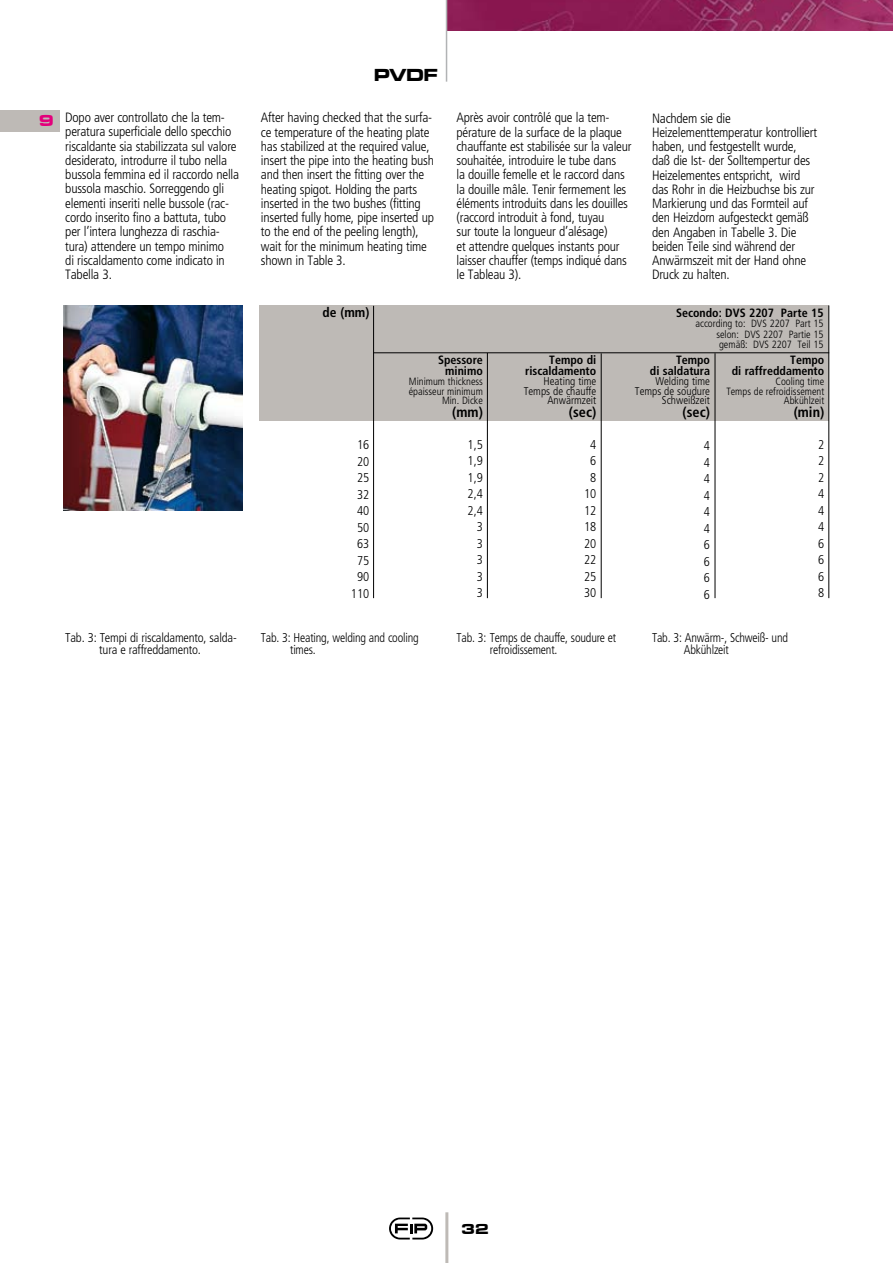
<style>
.page{position:relative;width:893px;height:1263px;background:#fff}
.page>*{position:absolute;margin:0;border:0;box-sizing:border-box;transform-origin:0 0}
.t1{font:18px "Microgramma D Bold Exte";color:#000}
.t2{font:16.5px "Microgramma D Bold Exte";color:#e3007b}
.t3{font:15px "Microgramma D Bold Exte";color:#000}
.t4{font:700 condensed 14.25px "Frutiger";color:#000}
.t5{font:300 condensed 13.5px/14.2px "Frutiger";letter-spacing:-.015em;color:#000}
.t6{font:700 condensed 13.5px "Frutiger";color:#000}
.t7{font:300 condensed 12.75px/16.5px "Frutiger";letter-spacing:-.015em;color:#000;text-align:center}
.t8{font:300 condensed 12.75px/12px "Frutiger";letter-spacing:-.015em;color:#000;scale:.95 1}
.t9{font:700 condensed 12px/11.2px "Frutiger";color:#000;text-align:right}
.t10{font:300 condensed 11.25px/9.8px "Frutiger";color:#000;text-align:right}
.t11{font:300 condensed 10.5px/9.8px "Frutiger";color:#000;text-align:right}
</style>
<div class="page">
<hr style="left:445px;top:1212px;width:3px;height:51px;background:#bebab6">
<svg style="left:389px;top:1217px;width:44px;height:22px"></svg>
<img style="left:447px;top:0;width:446px;height:30px">
<hr style="left:446px;top:0;width:1px;height:82px;background:#b1b3b4">
<img style="left:64px;top:305px;width:178px;height:205px">
<div style="left:259px;top:306px;width:570px;height:115px;background:#bebab6"></div>
<hr style="left:715px;top:353px;width:1px;height:245px;background:#000">
<hr style="left:487px;top:353px;width:1px;height:245px;background:#000">
<hr style="left:601px;top:353px;width:1px;height:245px;background:#000">
<hr style="left:373px;top:306px;width:1px;height:292px;background:#000">
<hr style="left:828px;top:305px;width:1px;height:293px;background:#000">
<hr style="left:373px;top:352px;width:456px;height:1px;background:#000">
<div style="left:0;top:111px;width:59px;height:21px;background:#bebab6"></div>
<p class="t2" style="left:39px;top:109px;width:16px">9</p>
<h1 class="t1" style="left:374px;top:63px;width:65px">PVDF</h1>
<p class="t5" style="left:65px;top:111px;width:175px">Dopo aver controllato che la tem&shy;peratura superficiale dello specchio riscaldante sia stabilizzata sul valore desiderato, introdurre il tubo nella bussola femmina ed il raccordo nella bussola maschio. Sorreggendo gli elementi inseriti nelle bussole (rac&shy;cordo inserito fino a battuta, tubo per l’intera lunghezza di raschia&shy;tura) attendere un tempo minimo<br>di riscaldamento come indicato in Tabella 3.</p>
<p class="t5" style="left:261px;top:111px;width:175px">After having checked that the surfa&shy;ce temperature of the heating plate has stabilized at the required value, insert the pipe into the heating bush and then insert the fitting over the heating spigot. Holding the parts inserted in the two bushes (fitting inserted fully home, pipe inserted up to the end of the peeling length), wait for the minimum heating time shown in Table 3.</p>
<p class="t5" style="left:456px;top:111px;width:177px">Après avoir contrôlé que la tem&shy;pérature de la surface de la plaque chauffante est stabilisée sur la valeur souhaitée, introduire le tube dans<br>la douille femelle et le raccord dans la douille mâle. Tenir fermement les éléments introduits dans les douilles (raccord introduit à fond, tuyau<br>sur toute la longueur d’alésage)<br>et attendre quelques instants pour laisser chauffer (temps indiqué dans le Tableau 3).</p>
<p class="t5" style="left:652px;top:111px;width:166px">Nachdem sie die<br>Heizelementtemperatur kontrolliert haben, und festgestellt wurde, daß die Ist- der Solltempertur des<br>Heizelementes entspricht, wird das Rohr in die Heizbuchse bis zur<br>Markierung und das Formteil auf den Heizdorn aufgesteckt gemäß den Angaben in Tabelle 3. Die beiden Teile sind während der<br>Anwärmszeit mit der Hand ohne<br>Druck zu halten.</p>
<p class="t6" style="left:322px;top:304px;width:48px">de (mm)</p>
<p class="t7" style="left:351px;top:437px;width:20px">16<br>20<br>25<br>32<br>40<br>50<br>63<br>75<br>90<br>110</p>
<p class="t9" style="left:438px;top:354px;width:46px">Spessore minimo</p>
<p class="t11" style="left:409px;top:376px;width:76px">Minimum thickness épaisseur minimum<br>Min. Dicke</p>
<p class="t4" style="left:452px;top:404px;width:32px">(mm)</p>
<p class="t7" style="left:468px;top:436px;width:17px;text-align:right">1,5<br>1,9<br>1,9<br>2,4<br>2,4<br>3<br>3<br>3<br>3<br>3</p>
<p class="t9" style="left:525px;top:354px;width:73px">Tempo di riscaldamento</p>
<p class="t10" style="left:524px;top:376px;width:74px">Heating time<br>Temps de chauffe<br>Anwärmzeit</p>
<p class="t4" style="left:569px;top:404px;width:29px">(sec)</p>
<p class="t7" style="left:584px;top:436px;width:14px">4<br>6<br>8<br>10<br>12<br>18<br>20<br>22<br>25<br>30</p>
<p class="t9" style="left:676px;top:307px;width:149px">Secondo: DVS 2207 Parte 15</p>
<p class="t11" style="left:716px;top:318px;width:109px;line-height:10.5px;text-align:justify;text-indent:-21px">according to: DVS 2207 Part 15 selon: DVS 2207 Partie 15 gemäß: DVS 2207 Teil 15</p>
<p class="t9" style="left:650px;top:354px;width:62px">Tempo<br>di saldatura</p>
<p class="t10" style="left:635px;top:376px;width:77px">Welding time<br>Temps de soudure<br>Schweißzeit</p>
<p class="t4" style="left:683px;top:404px;width:29px">(sec)</p>
<p class="t7" style="left:704px;top:438px;width:8px;text-align:justify">4<br>4<br>4<br>4<br>4<br>4<br>6<br>6<br>6<br>6</p>
<p class="t9" style="left:732px;top:354px;width:94px">Tempo<br>di raffreddamento</p>
<p class="t11" style="left:726px;top:376px;width:99px">Cooling time<br>Temps de refroidissement<br>Abkühlzeit</p>
<p class="t4" style="left:794px;top:404px;width:32px">(min)</p>
<p class="t7" style="left:818px;top:436px;width:8px;text-align:justify">2<br>2<br>2<br>4<br>4<br>4<br>6<br>6<br>6<br>8</p>
<p class="t7" style="left:65px;top:632px;width:173px;line-height:12px">Tab. 3: Tempi di riscaldamento, salda&shy;tura e raffreddamento.</p>
<p class="t8" style="left:290px;top:631px;width:137px;text-indent:-29px">Tab. 3: Heating, welding and cooling times.</p>
<p class="t8" style="left:490px;top:631px;width:134px;text-indent:-33px">Tab. 3: Temps de chauffe, soudure et refroidissement.</p>
<p class="t8" style="left:684px;top:631px;width:111px;text-indent:-32px">Tab. 3: Anwärm-, Schweiß- und<br>Abkühlzeit</p>
<p class="t3" style="left:462px;top:1218px;width:29px">32</p>
</div>
